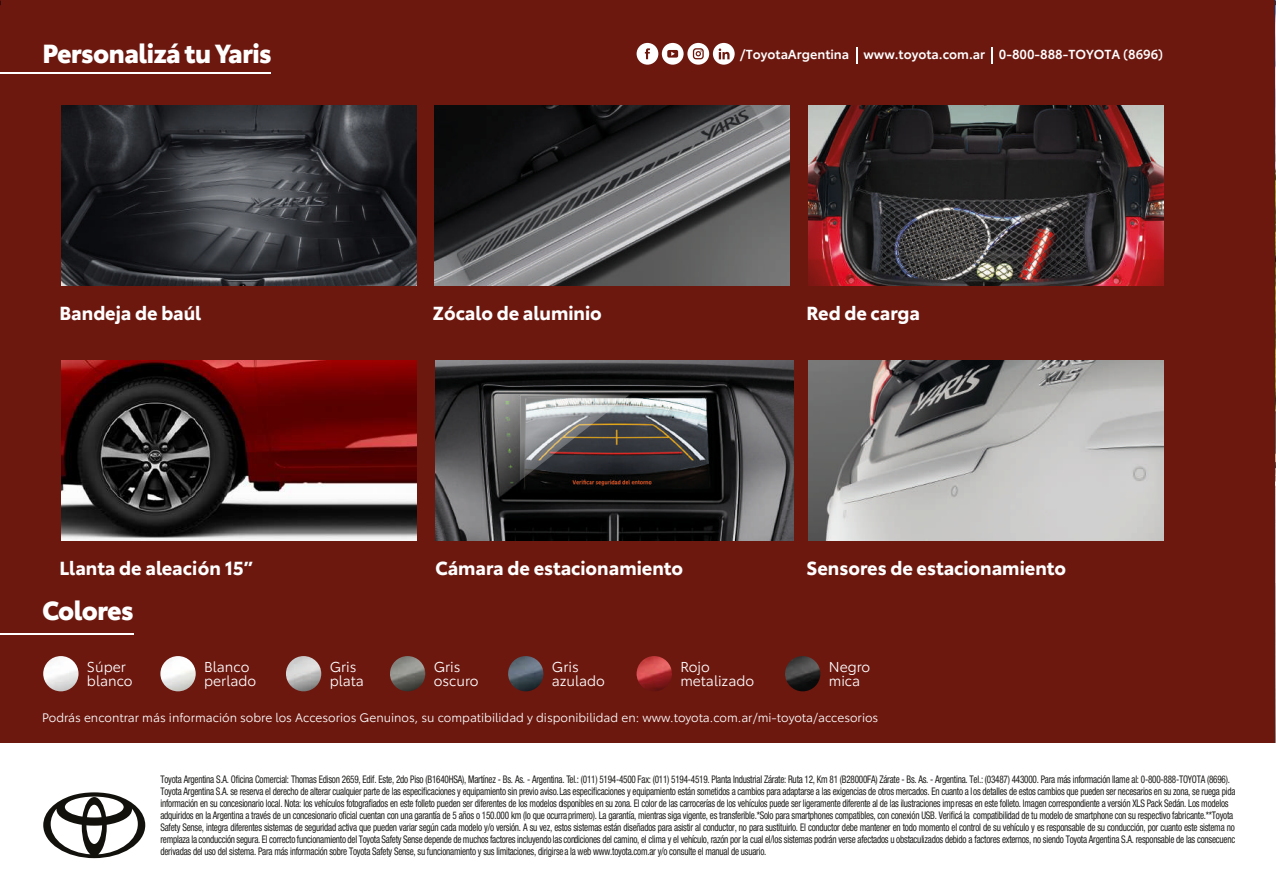
<style>
.page{position:relative;width:1276px;height:893px;background:#6c180f}
.page>*{position:absolute;margin:0;border:0;box-sizing:border-box;transform-origin:0 0}
.t1{font:900 25.5px "Toyota Type";letter-spacing:-.02em;color:#fff}
.t2{font:700 18.45px "Toyota Type";color:#fff}
.t3{font:13.95px/14px "Toyota Type";color:#fff}
.t4{font:600 12.75px "Toyota Type";color:#fff}
.t5{font:12px "Toyota Type";color:#fff}
.t6{font:condensed 10.5px/12px "Helvetica Neue LT Pro";letter-spacing:-.025em;color:#1d1d1b;scale:.87 1}
</style>
<div class="page">
<img style="left:1275px;top:6px;width:1px;height:577px">
<svg style="left:1275px;top:583px;width:1px;height:160px"></svg>
<div style="left:0;top:743px;width:1276px;height:150px;background:#fff"></div>
<svg style="left:856px;top:47px;width:1px;height:17px"></svg>
<svg style="left:991px;top:47px;width:1px;height:17px"></svg>
<svg style="left:636px;top:43px;width:98px;height:22px"></svg>
<svg style="left:43px;top:792px;width:102px;height:66px"></svg>
<hr style="left:0;top:73px;width:270px;height:1px;background:#fff">
<hr style="left:0;top:633px;width:133px;height:2px;background:#fff">
<img style="left:43px;top:656px;width:36px;height:35px;border-radius:18px">
<img style="left:160px;top:656px;width:36px;height:35px;border-radius:18px">
<img style="left:286px;top:656px;width:35px;height:35px;border-radius:18px">
<img style="left:785px;top:656px;width:35px;height:35px;border-radius:18px">
<img style="left:390px;top:656px;width:35px;height:35px;border-radius:18px">
<img style="left:508px;top:656px;width:35px;height:35px;border-radius:18px">
<img style="left:636px;top:656px;width:36px;height:35px;border-radius:18px">
<img style="left:61px;top:105px;width:355px;height:180px">
<img style="left:435px;top:105px;width:355px;height:180px">
<img style="left:808px;top:360px;width:355px;height:180px">
<img style="left:808px;top:105px;width:355px;height:180px">
<img style="left:61px;top:360px;width:355px;height:180px">
<img style="left:435px;top:360px;width:359px;height:180px">
<svg style="left:520px;top:395px;width:109px;height:85px;background:#717070"></svg>
<div style="left:595px;top:492px;width:32px;height:5px;background:#000"></div>
<h1 class="t1" style="left:43px;top:34px;width:230px">Personalizá tu Yaris</h1>
<h2 class="t2" style="left:59px;top:298px;width:143px">Bandeja de baúl</h2>
<h2 class="t2" style="left:59px;top:553px;width:195px">Llanta de aleación 15”</h2>
<h1 class="t1" style="left:43px;top:591px;width:93px">Colores</h1>
<p class="t4" style="left:740px;top:45px;width:425px">/ToyotaArgentina www.toyota.com.ar 0-800-888-TOYOTA (8696)</p>
<h2 class="t2" style="left:433px;top:298px;width:170px">Zócalo de aluminio</h2>
<h2 class="t2" style="left:435px;top:553px;width:249px">Cámara de estacionamiento</h2>
<h2 class="t2" style="left:806px;top:298px;width:115px">Red de carga</h2>
<h2 class="t2" style="left:806px;top:553px;width:261px">Sensores de estacionamiento</h2>
<h3 class="t3" style="left:87px;top:659px;width:47px">Súper blanco</h3>
<h3 class="t3" style="left:204px;top:659px;width:53px">Blanco perlado</h3>
<h3 class="t3" style="left:330px;top:659px;width:36px">Gris plata</h3>
<h3 class="t3" style="left:829px;top:659px;width:43px">Negro mica</h3>
<h3 class="t3" style="left:434px;top:659px;width:46px">Gris oscuro</h3>
<h3 class="t3" style="left:552px;top:659px;width:55px">Gris azulado</h3>
<h3 class="t3" style="left:680px;top:659px;width:75px">Rojo metalizado</h3>
<p class="t5" style="left:42px;top:709px;width:838px">Podrás encontrar más información sobre los Accesorios Genuinos, su compatibilidad y disponibilidad en: www.toyota.com.ar/mi-toyota/accesorios</p>
<p class="t6" style="left:160px;top:773px;width:1247px">Toyota Argentina S.A. Oficina Comercial: Thomas Edison 2659, Edif. Este, 2do Piso (B1640HSA), Martínez - Bs. As. - Argentina. Tel.: (011) 5194-4500 Fax: (011) 5194-4519. Planta Industrial Zárate: Ruta 12, Km 81 (B28000FA) Zárate - Bs. As. - Argentina. Tel.: (03487) 443000. Para más información llame al: 0-800-888-TOYOTA (8696).<br>Toyota Argentina S.A. se reserva el derecho de alterar cualquier parte de las especificaciones y equipamiento sin previo aviso. Las especificaciones y equipamiento están sometidos a cambios para adaptarse a las exigencias de otros mercados. En cuanto a los detalles de estos cambios que pueden ser necesarios en su zona, se ruega pida información en su concesionario local. Nota: los vehículos fotografiados en este folleto pueden ser diferentes de los modelos disponibles en su zona. El color de las carrocerías de los vehículos puede ser ligeramente diferente al de las ilustraciones impresas en este folleto. Imagen correspondiente a versión XLS Pack Sedán. Los modelos adquiridos en la Argentina a través de un concesionario oficial cuentan con una garantía de 5 años o 150.000 km (lo que ocurraprimero). La garantía, mientras siga vigente, es transferible.*Solo para smartphones compatibles, con conexión USB. Verificá la compatibilidad de tu modelo de smartphone con su respectivo fabricante.**Toyota Safety Sense, integra diferentes sistemas de seguridad activa que pueden variar según cada modelo y/o versión. A su vez, estos sistemas están diseñados para asistir al conductor, no para sustituirlo. El conductor debe mantener en todo momento el control de su vehículo y es responsable de su conducción, por cuanto este sistema no remplaza la conducción segura. El correcto funcionamiento del Toyota Safety Sense depende de muchos factores incluyendo las condiciones del camino, el clima y el vehículo, razón por la cual el/los sistemas podrán verse afectados u obstaculizados debido a factores externos, no siendo Toyota Argentina S.A. responsable de las consecuencias derivadas del uso del sistema. Para más información sobre Toyota Safety Sense, su funcionamiento y sus limitaciones, dirigirsea la web www.toyota.com.ar y/o consulte el manual de usuario.</p>
</div>
